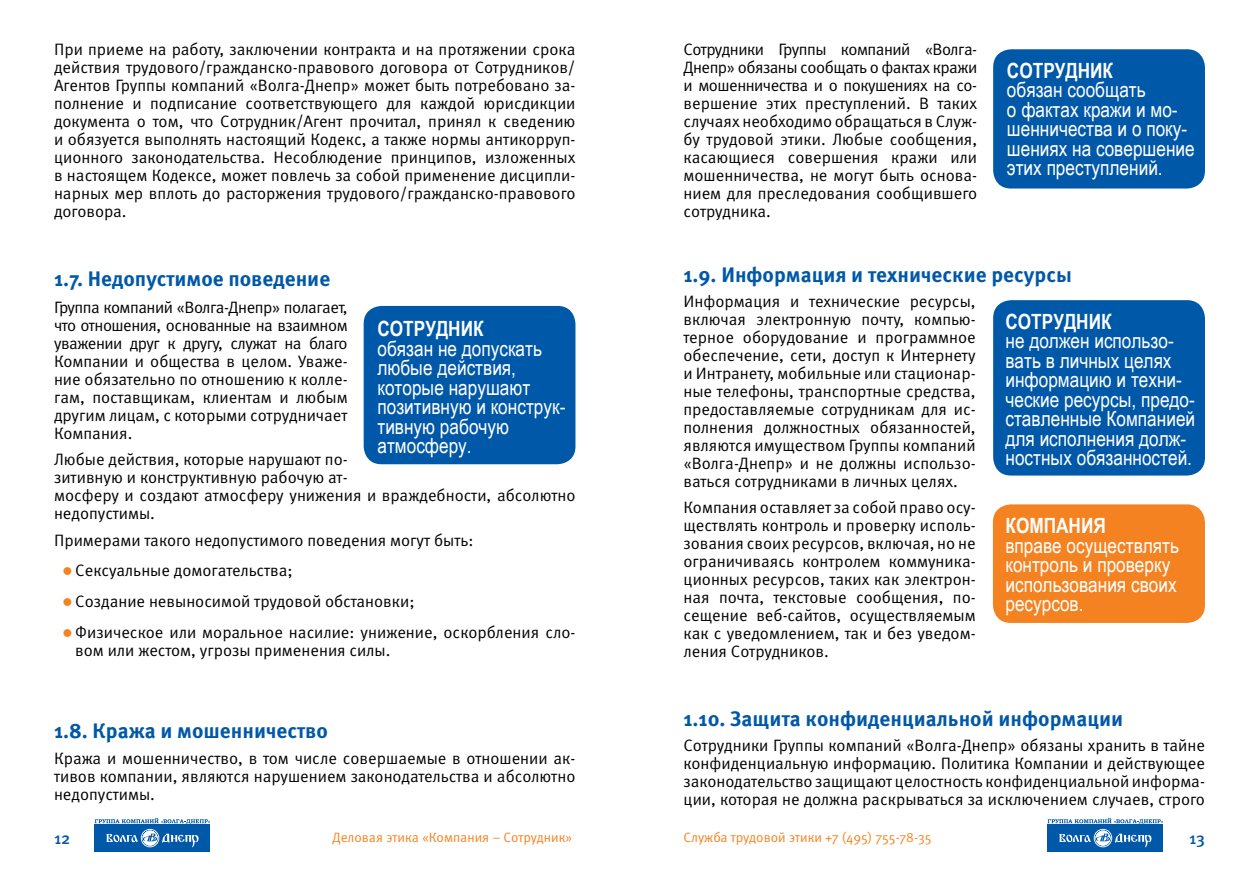
<style>
.page{position:relative;width:1259px;height:893px;background:#fff}
.page>*{position:absolute;margin:0;border:0;box-sizing:border-box;transform-origin:0 0}
.t1{font:21px/19.5px "Arial Narrow";color:#fff}
.t2{font:700 21px "Meta Pro";color:#0058a9}
.t3{font:700 21px "Arial Narrow";color:#fff}
.t4{font:16.5px/18px "Meta Pro";color:#000;text-align:justify}
.t5{font:500 16.5px "Meta Pro";color:#0058a9}
.t6{font:13.5px "Meta Pro";color:#f58220}
</style>
<div class="page">
<div style="left:95px;top:826px;width:115px;height:24px;background:#0058a9"></div>
<hr style="left:95px;top:851px;width:115px;height:1px;background:#0058a9">
<hr style="left:94px;top:824px;width:116px;height:1px;background:#0058a9">
<svg style="left:106px;top:830px;width:93px;height:17px"></svg>
<svg style="left:95px;top:818px;width:115px;height:6px"></svg>
<div style="left:1047px;top:826px;width:116px;height:24px;background:#0058a9"></div>
<hr style="left:1047px;top:851px;width:116px;height:1px;background:#0058a9">
<hr style="left:1047px;top:824px;width:116px;height:1px;background:#0058a9">
<svg style="left:1059px;top:830px;width:92px;height:17px"></svg>
<svg style="left:1047px;top:818px;width:116px;height:6px"></svg>
<div style="left:364px;top:306px;width:211px;height:158px;background:#0058a9;border-radius:18px"></div>
<div style="left:993px;top:49px;width:212px;height:140px;background:#0058a9;border-radius:18px"></div>
<div style="left:993px;top:300px;width:212px;height:176px;background:#0058a9;border-radius:18px"></div>
<div style="left:993px;top:504px;width:212px;height:119px;background:#f58220;border-radius:18px"></div>
<p class="t4" style="left:54px;top:41px;width:523px">При приеме на работу, заключении контракта и на протяжении срока действия трудового/гражданско-правового договора от Сотрудников/ Агентов Группы компаний «Волга-Днепр» может быть потребовано за&shy;полнение и подписание соответствующего для каждой юрисдикции документа о том, что Сотрудник/Агент прочитал, принял к сведению и обязуется выполнять настоящий Кодекс, а также нормы антикорруп&shy;ционного законодательства. Несоблюдение принципов, изложенных в настоящем Кодексе, может повлечь за собой применение дисципли&shy;нарных мер вплоть до расторжения трудового/гражданско-правового договора.</p>
<p class="t2" style="left:54px;top:265px;width:278px">1.7. Недопустимое поведение</p>
<p class="t4" style="left:54px;top:298px;width:295px">Группа компаний «Волга-Днепр» полагает, что отношения, основанные на взаимном уважении друг к другу, служат на благо Компании и общества в целом. Уваже&shy;ние обязательно по отношению к колле&shy;гам, поставщикам, клиентам и любым другим лицам, с которыми сотрудничает Компания.</p>
<p class="t4" style="left:54px;top:451px;width:523px;text-align:left">Любые действия, которые нарушают по-<br>зитивную и конструктивную рабочую ат-<br>мосферу и создают атмосферу унижения и враждебности, абсолютно недопустимы.</p>
<p class="t4" style="left:75px;top:525px;width:502px;line-height:30.8px;text-align:left;text-indent:-21px">Примерами такого недопустимого поведения могут быть:<br>Сексуальные домогательства;<br>Создание невыносимой трудовой обстановки;<br>Физическое или моральное насилие: унижение, оскорбления сло-</p>
<p class="t4" style="left:75px;top:642px;width:317px">вом или жестом, угрозы применения силы.</p>
<p class="t3" style="left:377px;top:313px;width:108px">СОТРУДНИК</p>
<p class="t1" style="left:377px;top:338px;width:189px">обязан не допускать любые действия, которые нарушают позитивную и конструк&shy;тивную рабочую атмосферу.</p>
<p class="t2" style="left:54px;top:717px;width:275px">1.8. Кража и мошенничество</p>
<p class="t4" style="left:54px;top:750px;width:523px">Кража и мошенничество, в том числе совершаемые в отношении ак&shy;тивов компании, являются нарушением законодательства и абсолютно недопустимы.</p>
<p class="t4" style="left:683px;top:41px;width:295px">Сотрудники Группы компаний «Волга-Днепр» обязаны сообщать о фактах кражи и мошенничества и о покушениях на со&shy;вершение этих преступлений. В таких случаях необходимо обращаться в Служ&shy;бу трудовой этики. Любые сообщения, касающиеся совершения кражи или мошенничества, не могут быть основа&shy;нием для преследования сообщившего сотрудника.</p>
<p class="t3" style="left:1007px;top:55px;width:108px">СОТРУДНИК</p>
<p class="t1" style="left:1007px;top:80px;width:189px">обязан сообщать<br>о фактах кражи и мо&shy;шенничества и о поку&shy;шениях на совершение этих преступлений.</p>
<p class="t2" style="left:683px;top:261px;width:390px">1.9. Информация и технические ресурсы</p>
<p class="t4" style="left:683px;top:293px;width:294px">Информация и технические ресурсы, включая электронную почту, компью&shy;терное оборудование и программное обеспечение, сети, доступ к Интернету и Интранету, мобильные или стационар&shy;ные телефоны, транспортные средства, предоставляемые сотрудникам для ис&shy;полнения должностных обязанностей, являются имуществом Группы компаний «Волга-Днепр» и не должны использо&shy;ваться сотрудниками в личных целях.</p>
<p class="t4" style="left:683px;top:499px;width:294px">Компания оставляет за собой право осу&shy;ществлять контроль и проверку исполь&shy;зования своих ресурсов, включая, но не ограничиваясь контролем коммуника&shy;ционных ресурсов, таких как электрон&shy;ная почта, текстовые сообщения, по&shy;сещение веб-сайтов, осуществляемым как с уведомлением, так и без уведом&shy;ления Сотрудников.</p>
<p class="t3" style="left:1005px;top:306px;width:108px">СОТРУДНИК</p>
<p class="t1" style="left:1005px;top:330px;width:191px">не должен использо&shy;вать в личных целях информацию и техни&shy;ческие ресурсы, предо&shy;ставленные Компанией для исполнения долж&shy;ностных обязанностей.</p>
<p class="t3" style="left:1005px;top:510px;width:102px">КОМПАНИЯ</p>
<p class="t1" style="left:1005px;top:535px;width:175px">вправе осуществлять контроль и проверку использования своих ресурсов.</p>
<p class="t2" style="left:683px;top:705px;width:441px">1.10. Защита конфиденциальной информации</p>
<p class="t4" style="left:683px;top:737px;width:523px">Сотрудники Группы компаний «Волга-Днепр» обязаны хранить в тайне конфиденциальную информацию. Политика Компании и действующее законодательство защищают целостность конфиденциальной информа&shy;ции, которая не должна раскрываться за исключением случаев, строго</p>
<p class="t5" style="left:54px;top:828px;width:18px">12</p>
<p class="t6" style="left:332px;top:828px;width:241px">Деловая этика «Компания – Сотрудник»</p>
<p class="t6" style="left:683px;top:828px;width:250px">Служба трудовой этики +7 (495) 755-78-35</p>
<p class="t5" style="left:1189px;top:828px;width:17px">13</p>
</div>
